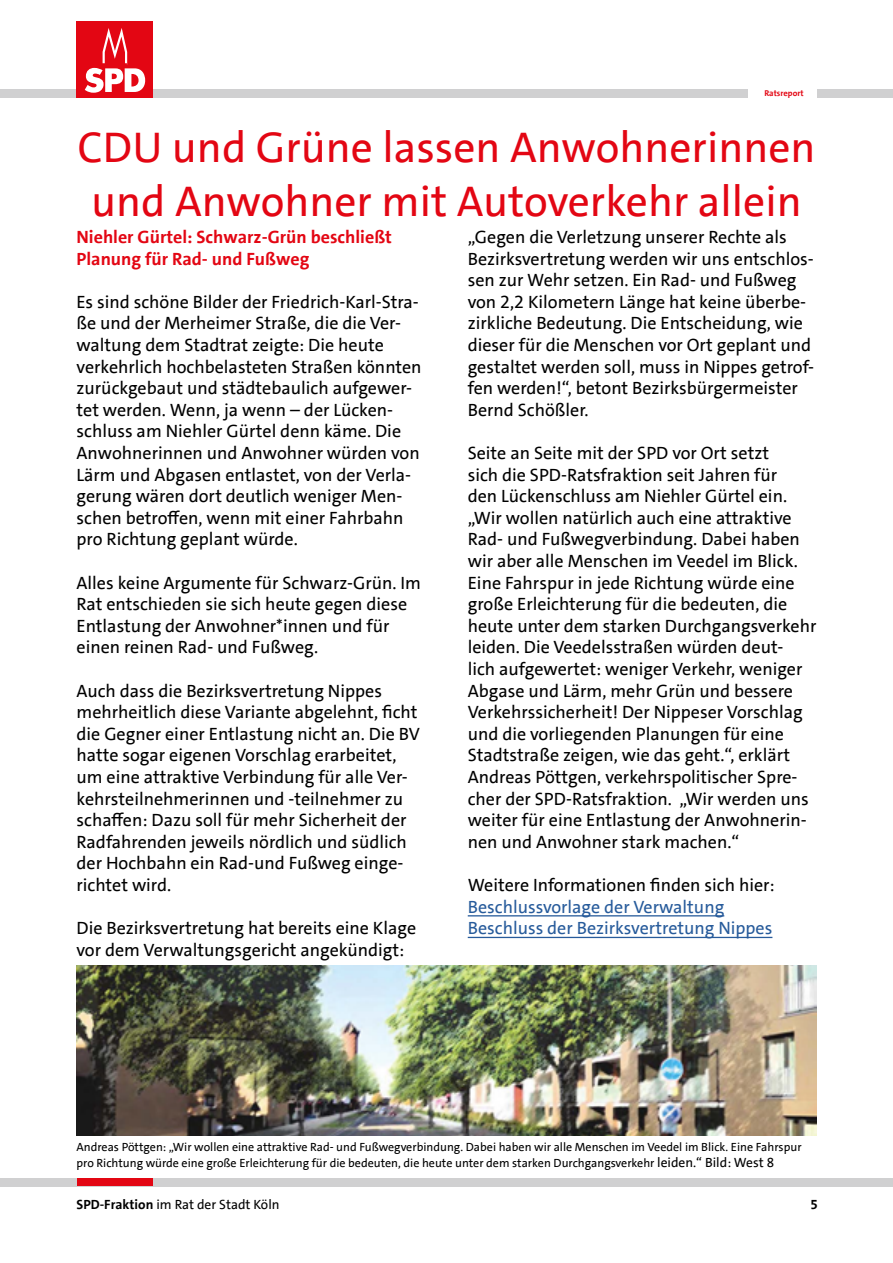
<style>
.page{position:relative;width:893px;height:1263px;background:#fff}
.page>*{position:absolute;margin:0;border:0;box-sizing:border-box;transform-origin:0 0}
.t1{font:43.5px/54px "SPD The Sans";color:#e30613;text-align:center}
.t2{font:18px/21.6px "SPD The Sans";color:#000}
.t3{font:18px/21.6px "SPD The Sans";color:#275b9b}
.t4{font:700 18px/21.6px "SPD The Sans";color:#e30613}
.t5{font:13.5px "SPD The Sans";color:#000}
.t6{font:700 13.5px "SPD The Sans";color:#000}
.t7{font:12px/16.2px "SPD The Sans";color:#000}
.t8{font:700 8.55px "SPD The Sans";color:#e30613}
.s1{font-size:13.5px}
.s2{font-weight:700}
</style>
<div class="page">
<hr style="left:468px;top:915px;width:256px;height:1px;background:#275b9b">
<hr style="left:468px;top:937px;width:304px;height:1px;background:#275b9b">
<div style="left:0;top:89px;width:893px;height:9px;background:#d0d0d1"></div>
<div style="left:77px;top:21px;width:76px;height:77px;background:#e30613"></div>
<svg style="left:85px;top:28px;width:60px;height:65px"></svg>
<div style="left:0;top:1178px;width:893px;height:8px;background:#d0d0d1"></div>
<div style="left:77px;top:1179px;width:75px;height:7px;background:#e30613"></div>
<div style="left:748px;top:89px;width:68px;height:9px;background:#fff"></div>
<img style="left:77px;top:965px;width:739px;height:170px">
<p class="t8" style="left:764px;top:87px;width:41px">Ratsreport</p>
<h1 class="t1" style="left:77px;top:121px;width:739px">CDU und Grüne lassen Anwohnerinnen und Anwohner mit Autoverkehr allein</h1>
<p class="t4" style="left:77px;top:226px;width:317px">Niehler Gürtel: Schwarz-Grün beschließt<br>Planung für Rad- und Fußweg</p>
<p class="t2" style="left:77px;top:291px;width:347px">Es sind schöne Bilder der Friedrich-Karl-Stra&shy;ße und der Merheimer Straße, die die Ver&shy;waltung dem Stadtrat zeigte: Die heute verkehrlich hochbelasteten Straßen könnten zurückgebaut und städtebaulich aufgewer&shy;tet werden. Wenn, ja wenn – der Lücken&shy;schluss am Niehler Gürtel denn käme. Die Anwohnerinnen und Anwohner würden von Lärm und Abgasen entlastet, von der Verla&shy;gerung wären dort deutlich weniger Men&shy;schen betroffen, wenn mit einer Fahrbahn pro Richtung geplant würde.</p>
<p class="t2" style="left:77px;top:572px;width:346px">Alles keine Argumente für Schwarz-Grün. Im Rat entschieden sie sich heute gegen diese Entlastung der Anwohner*innen und für einen reinen Rad- und Fußweg.</p>
<p class="t2" style="left:77px;top:680px;width:345px">Auch dass die Bezirksvertretung Nippes mehrheitlich diese Variante abgelehnt, ficht die Gegner einer Entlastung nicht an. Die BV hatte sogar eigenen Vorschlag erarbeitet, um eine attraktive Verbindung für alle Ver&shy;kehrsteilnehmerinnen und -teilnehmer zu schaffen: Dazu soll für mehr Sicherheit der Radfahrenden jeweils nördlich und südlich der Hochbahn ein Rad-und Fußweg einge&shy;richtet wird.</p>
<p class="t2" style="left:77px;top:917px;width:341px">Die Bezirksvertretung hat bereits eine Klage vor dem Verwaltungsgericht angekündigt:</p>
<p class="t2" style="left:468px;top:226px;width:348px">„Gegen die Verletzung unserer Rechte als Bezirksvertretung werden wir uns entschlos&shy;sen zur Wehr setzen. Ein Rad- und Fußweg von 2,2 Kilometern Länge hat keine überbe&shy;zirkliche Bedeutung. Die Entscheidung, wie dieser für die Menschen vor Ort geplant und gestaltet werden soll, muss in Nippes getrof&shy;fen werden!“, betont Bezirksbürgermeister Bernd Schößler.</p>
<p class="t2" style="left:468px;top:442px;width:350px">Seite an Seite mit der SPD vor Ort setzt<br>sich die SPD-Ratsfraktion seit Jahren für<br>den Lückenschluss am Niehler Gürtel ein. „Wir wollen natürlich auch eine attraktive Rad- und Fußwegverbindung. Dabei haben wir aber alle Menschen im Veedel im Blick.<br>Eine Fahrspur in jede Richtung würde eine große Erleichterung für die bedeuten, die heute unter dem starken Durchgangsverkehr leiden. Die Veedelsstraßen würden deut-<br>lich aufgewertet: weniger Verkehr, weniger Abgase und Lärm, mehr Grün und bessere Verkehrssicherheit! Der Nippeser Vorschlag und die vorliegenden Planungen für eine Stadtstraße zeigen, wie das geht.“, erklärt Andreas Pöttgen, verkehrspolitischer Spre&shy;cher der SPD-Ratsfraktion. „Wir werden uns weiter für eine Entlastung der Anwohnerin&shy;nen und Anwohner stark machen.“</p>
<p class="t2" style="left:468px;top:874px;width:308px">Weitere Informationen finden sich hier:</p>
<p class="t3" style="left:468px;top:896px;width:306px">Beschlussvorlage der Verwaltung<br>Beschluss der Bezirksvertretung Nippes</p>
<p class="t7" style="left:77px;top:1138px;width:726px">Andreas Pöttgen: „Wir wollen eine attraktive Rad- und Fußwegverbindung. Dabei haben wir alle Menschen im Veedel im Blick. Eine Fahrspur pro Richtung würde eine große Erleichterung für die bedeuten, die heute unter dem starken Durchgangsverkehr <span class="s1">leiden.“ Bild: West 8</span></p>
<p class="t5" style="left:77px;top:1196px;width:205px"><span class="s2">SPD-Fraktion</span> im Rat der Stadt Köln</p>
<p class="t6" style="left:810px;top:1196px;width:9px">5</p>
</div>
